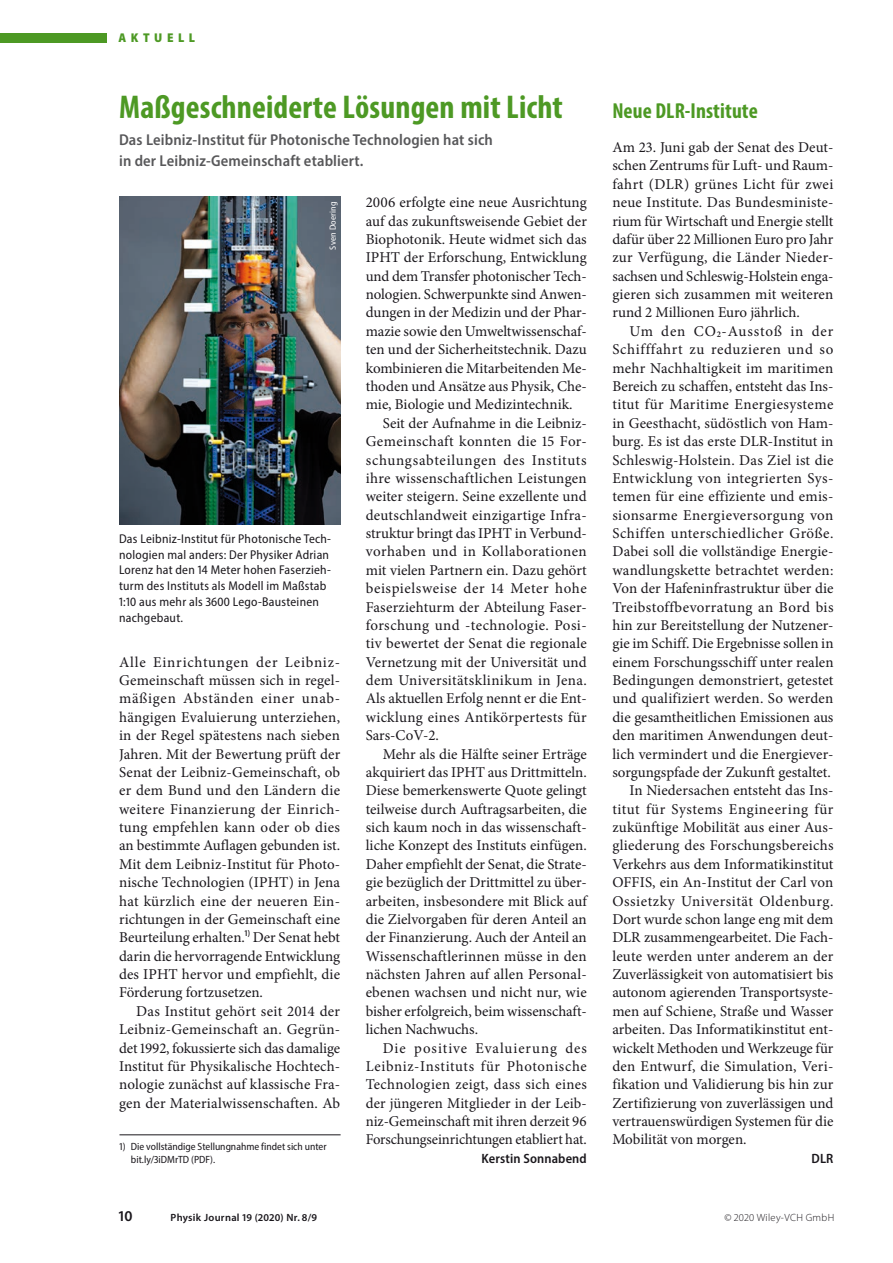
<style>
.page{position:relative;width:893px;height:1263px;background:#fff}
.page>*{position:absolute;margin:0;border:0;box-sizing:border-box;transform-origin:0 0}
.Ü_22_Autor_hinten{font:700 condensed 33px "Myriad Pro";letter-spacing:.005em;color:#4d9924}
.Ü_AKt_HT_Bücher_DPG{font:700 condensed 21.75px "Myriad Pro";letter-spacing:.005em;color:#4d9924}
.Subhead_Akt_DPG_gros{font:600 semi-condensed 15.75px/21px "Myriad Pro";letter-spacing:.01em;color:#58585a}
.GT{font:15px/18.3px "Minion Pro";letter-spacing:.005em;color:#1a171c;text-align:justify}
.GTO{font:15px/18.3px "Minion Pro";letter-spacing:.005em;color:#1a171c;text-align:justify}
.t1{font:600 15px "Myriad Pro";color:#1a171c}
.Autor__HT_Akt_DPG_Lb{font:600 semi-condensed 13.5px "Myriad Pro";letter-spacing:.01em;color:#1a171c}
.BU_schwarz{font:semi-condensed 12.75px/15.8px "Myriad Pro";letter-spacing:.02em;color:#1a171c}
.t2{font:900 semi-condensed 12.75px "Myriad Pro";letter-spacing:.36em;color:#4d9924}
.FN__mit_Linie{font:semi-condensed 10.5px/12.8px "Myriad Pro";color:#1a171c}
.t3{font:600 10.5px "Myriad Pro";letter-spacing:.03em;color:#1a171c}
.t4{font:300 10.5px "Myriad Pro";letter-spacing:.03em;color:#1a171c}
.Bild_Quelle_weiss{font:semi-condensed 9px "Myriad Pro";letter-spacing:.02em;color:#fff}
</style>
<div class="page">
<div style="left:0;top:33px;width:106px;height:9px;background:#4d9924"></div>
<hr style="left:119px;top:1134px;width:222px;height:1px;background:#1a171c">
<img style="left:119px;top:197px;width:221px;height:328px">
<p class="t2" style="left:118px;top:30px;width:78px">Aktuell</p>
<p class="Ü_22_Autor_hinten" style="left:119px;top:87px;width:445px">Maßgeschneiderte Lösungen mit Licht</p>
<p class="Subhead_Akt_DPG_gros" style="left:119px;top:128px;width:375px">Das Leibniz-Institut für Photonische Technologien hat sich in der Leibniz-Gemeinschaft etabliert.</p>
<p class="Bild_Quelle_weiss" style="left:327px;top:250px;width:50px;rotate:-90deg">Sven Doering</p>
<p class="BU_schwarz" style="left:119px;top:530px;width:214px">Das Leibniz-Institut für Photonische Tech&shy;nologien mal anders: Der Physiker Adrian Lorenz hat den 14 Meter hohen Faserzieh&shy;turm des Instituts als Modell im Maßstab 1:10 aus mehr als 3600 Lego-Bausteinen nachgebaut.</p>
<p class="GTO" style="left:119px;top:653px;width:223px">Alle Einrichtungen der Leibniz-Gemeinschaft müssen sich in regel&shy;mäßigen Abständen einer unab&shy;hängigen Evaluierung unterziehen, in der Regel spätestens nach sieben Jahren. Mit der Bewertung prüft der Senat der Leibniz-Gemeinschaft, ob er dem Bund und den Ländern die weitere Finanzierung der Einrich&shy;tung empfehlen kann oder ob dies an bestimmte Auflagen gebunden ist.<br>Mit dem Leibniz-Institut für Photo&shy;nische Technologien (IPHT) in Jena hat kürzlich eine der neueren Ein&shy;richtungen in der Gemeinschaft eine Beurteilung erhalten.<sup>1)</sup> Der Senat hebt darin die hervorragende Entwicklung des IPHT hervor und empfiehlt, die Förderung fortzusetzen.</p>
<p class="GT" style="left:119px;top:1002px;width:223px;text-indent:17px">Das Institut gehört seit 2014 der Leibniz-Gemeinschaft an. Gegrün&shy;det 1992, fokussierte sich das damalige Institut für Physikalische Hochtech&shy;nologie zunächst auf klassische Fra&shy;gen der Materialwissenschaften. Ab</p>
<p class="FN__mit_Linie" style="left:131px;top:1140px;width:197px;text-indent:-11px">1) Die vollständige Stellungnahme findet sich unter bit.ly/3iDMrTD (PDF).</p>
<p class="GT" style="left:366px;top:193px;width:223px">2006 erfolgte eine neue Ausrichtung auf das zukunftsweisende Gebiet der Biophotonik. Heute widmet sich das IPHT der Erforschung, Entwicklung und dem Transfer photonischer Tech&shy;nologien. Schwerpunkte sind Anwen&shy;dungen in der Medizin und der Phar&shy;mazie sowie den Umweltwissenschaf&shy;ten und der Sicherheitstechnik. Dazu kombinieren die Mitarbeitenden Me&shy;thoden und Ansätze aus Physik, Che&shy;mie, Biologie und Medizintechnik.</p>
<p class="GT" style="left:366px;top:414px;width:223px;text-align:left;text-indent:17px">Seit der Aufnahme in die Leibniz-Gemeinschaft konnten die 15 For&shy;schungsabteilungen des Instituts ihre wissenschaftlichen Leistungen weiter steigern. Seine exzellente und deutschlandweit einzigartige Infra&shy;struktur bringt das IPHT in Verbund&shy;vorhaben und in Kollaborationen mit vielen Partnern ein. Dazu gehört beispielsweise der 14 Meter hohe Faserziehturm der Abteilung Faser&shy;forschung und -technologie. Posi&shy;tiv bewertet der Senat die regionale Vernetzung mit der Universität und dem Universitätsklinikum in Jena.<br>Als aktuellen Erfolg nennt er die Ent&shy;wicklung eines Antikörpertests für Sars-CoV-2.</p>
<p class="GT" style="left:366px;top:745px;width:223px;text-indent:17px">Mehr als die Hälfte seiner Erträge akquiriert das IPHT aus Drittmitteln.<br>Diese bemerkenswerte Quote gelingt teilweise durch Auftragsarbeiten, die sich kaum noch in das wissenschaft&shy;liche Konzept des Instituts einfügen.<br>Daher empfiehlt der Senat, die Strate&shy;gie bezüglich der Drittmittel zu über&shy;arbeiten, insbesondere mit Blick auf die Zielvorgaben für deren Anteil an der Finanzierung. Auch der Anteil an Wissenschaftlerinnen müsse in den nächsten Jahren auf allen Personal&shy;ebenen wachsen und nicht nur, wie bisher erfolgreich, beim wissenschaft&shy;lichen Nachwuchs.</p>
<p class="GT" style="left:366px;top:1039px;width:223px;text-indent:17px">Die positive Evaluierung des Leibniz-Instituts für Photonische Technologien zeigt, dass sich eines der jüngeren Mitglieder in der Leib&shy;niz-Gemeinschaft mit ihren derzeit 96<br>Forschungseinrichtungen etabliert hat.</p>
<p class="Autor__HT_Akt_DPG_Lb" style="left:482px;top:1150px;width:107px">Kerstin Sonnabend</p>
<p class="Ü_AKt_HT_Bücher_DPG" style="left:612px;top:97px;width:147px">Neue DLR-Institute</p>
<p class="GTO" style="left:612px;top:138px;width:223px">Am 23. Juni gab der Senat des Deut&shy;schen Zentrums für Luft- und Raum&shy;fahrt (DLR) grünes Licht für zwei neue Institute. Das Bundesministe&shy;rium für Wirtschaft und Energie stellt dafür über 22 Millionen Euro pro Jahr zur Verfügung, die Länder Nieder&shy;sachsen und Schleswig-Holstein enga&shy;gieren sich zusammen mit weiteren rund 2 Millionen Euro jährlich.</p>
<p class="GT" style="left:612px;top:322px;width:223px;text-indent:17px">Um den CO<sub>2</sub>-Ausstoß in der Schifffahrt zu reduzieren und so mehr Nachhaltigkeit im maritimen Bereich zu schaffen, entsteht das Ins&shy;titut für Maritime Energiesysteme in Geesthacht, südöstlich von Ham&shy;burg. Es ist das erste DLR-Institut in Schleswig-Holstein. Das Ziel ist die Entwicklung von integrierten Sys&shy;temen für eine effiziente und emis&shy;sionsarme Energieversorgung von Schiffen unterschiedlicher Größe.<br>Dabei soll die vollständige Energie&shy;wandlungskette betrachtet werden:<br>Von der Hafeninfrastruktur über die Treibstoffbevorratung an Bord bis hin zur Bereitstellung der Nutzener&shy;gie im Schiff. Die Ergebnisse sollen in einem Forschungsschiff unter realen Bedingungen demonstriert, getestet und qualifiziert werden. So werden die gesamtheitlichen Emissionen aus den maritimen Anwendungen deut&shy;lich vermindert und die Energiever&shy;sorgungspfade der Zukunft gestaltet.</p>
<p class="GT" style="left:612px;top:781px;width:223px;text-align:left;text-indent:17px">In Niedersachen entsteht das Ins&shy;titut für Systems Engineering für zukünftige Mobilität aus einer Aus&shy;gliederung des Forschungsbereichs Verkehrs aus dem Informatikinstitut OFFIS, ein An-Institut der Carl von Ossietzky Universität Oldenburg.<br>Dort wurde schon lange eng mit dem DLR zusammengearbeitet. Die Fach&shy;leute werden unter anderem an der Zuverlässigkeit von automatisiert bis autonom agierenden Transportsyste&shy;men auf Schiene, Straße und Wasser arbeiten. Das Informatikinstitut ent&shy;wickelt Methoden und Werkzeuge für den Entwurf, die Simulation, Veri&shy;fikation und Validierung bis hin zur Zertifizierung von zuverlässigen und vertrauenswürdigen Systemen für die Mobilität von morgen.</p>
<p class="Autor__HT_Akt_DPG_Lb" style="left:811px;top:1150px;width:23px">DLR</p>
<p class="t1" style="left:119px;top:1206px;width:15px">10</p>
<p class="t3" style="left:171px;top:1211px;width:148px">Physik Journal 19 (2020) Nr. 8/9</p>
<p class="t4" style="left:724px;top:1211px;width:111px">© 2020 Wiley-VCH GmbH</p>
</div>
